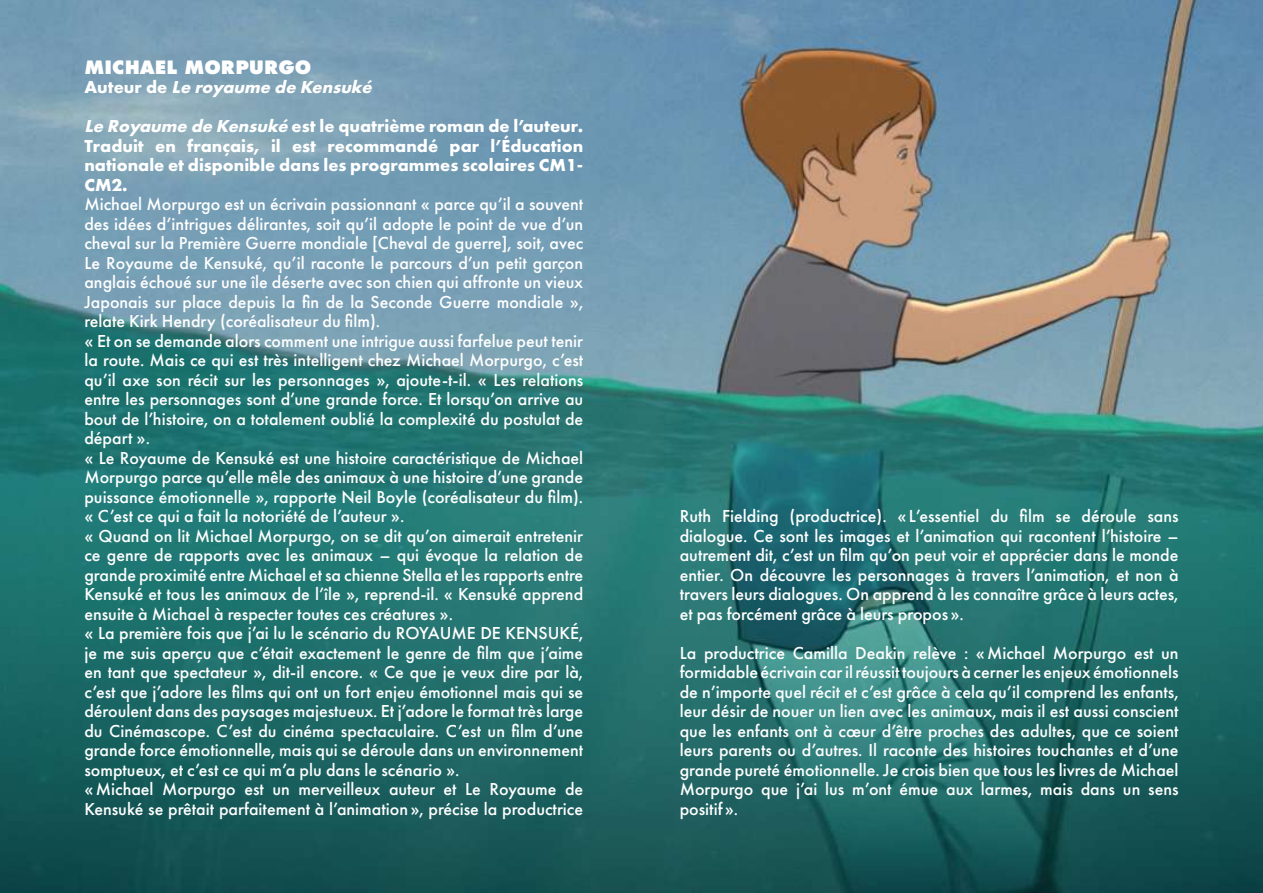
<style>
.page{position:relative;width:1263px;height:893px;background:#fff}
.page>*{position:absolute;margin:0;border:0;box-sizing:border-box;transform-origin:0 0}
.t1{font:500 18px/19.5px "Futura PT";color:#fff;text-align:justify}
.t2{font:700 18px/19.5px "Futura PT";color:#fff}
.t3{font:800 18px "Futura ND Alt";color:#fff}
.s1{font-style:italic}
</style>
<div class="page">
<img style="left:0;top:0;width:1263px;height:893px">
<p class="t3" style="left:84px;top:54px;width:228px">MICHAEL MORPURGO</p>
<p class="t2" style="left:84px;top:67px;width:500px;line-height:39px">A u t e u r d e <span class="s1">Le royaume de Kensuké<br>Le Royaume de Kensuké</span> est le quatrième roman de l’auteur.</p>
<p class="t2" style="left:84px;top:135px;width:500px;text-align:justify">Traduit en français, il est recommandé par l’Éducation nationale et disponible dans les programmes scolaires CM1- CM2.</p>
<p class="t1" style="left:84px;top:194px;width:500px;text-align:left">Michael Morpurgo est un écrivain passionnant « parce qu’il a souvent des idées d’intrigues délirantes, soit qu’il adopte le point de vue d’un cheval sur la Première Guerre mondiale [Cheval de guerre], soit, avec Le Royaume de Kensuké, qu’il raconte le parcours d’un petit garçon anglais échoué sur une île déserte avec son chien qui affronte un vieux Japonais sur place depuis la fin de la Seconde Guerre mondiale », relate Kirk Hendry (coréalisateur du film).<br>« Et on se demande alors comment une intrigue aussi farfelue peut tenir la route. Mais ce qui est très intelligent chez Michael Morpurgo, c’est qu’il axe son récit sur les personnages », ajoute-t-il. « Les relations entre les personnages sont d’une grande force. Et lorsqu’on arrive au bout de l’histoire, on a totalement oublié la complexité du postulat de départ ».<br>« Le Royaume de Kensuké est une histoire caractéristique de Michael Morpurgo parce qu’elle mêle des animaux à une histoire d’une grande puissance émotionnelle », rapporte Neil Boyle (coréalisateur du film). « C’est ce qui a fait la notoriété de l’auteur ».<br>« Quand on lit Michael Morpurgo, on se dit qu’on aimerait entretenir ce genre de rapports avec les animaux – qui évoque la relation de grande proximité entre Michael et sa chienne Stella et les rapports entre Kensuké et tous les animaux de l’île », reprend-il. « Kensuké apprend ensuite à Michael à respecter toutes ces créatures ».<br>« La première fois que j’ai lu le scénario du ROYAUME DE KENSUKÉ, je me suis aperçu que c’était exactement le genre de film que j’aime en tant que spectateur », dit-il encore. « Ce que je veux dire par là, c’est que j’adore les films qui ont un fort enjeu émotionnel mais qui se déroulent dans des paysages majestueux. Et j’adore le format très large du Cinémascope. C’est du cinéma spectaculaire. C’est un film d’une grande force émotionnelle, mais qui se déroule dans un environnement somptueux, et c’est ce qui m’a plu dans le scénario ».<br>«Michael Morpurgo est un merveilleux auteur et Le Royaume de Kensuké se prêtait parfaitement à l’animation», précise la productrice</p>
<p class="t1" style="left:680px;top:506px;width:500px">Ruth Fielding (productrice). «L’essentiel du film se déroule sans dialogue. Ce sont les images et l’animation qui racontent l’histoire – autrement dit, c’est un film qu’on peut voir et apprécier dans le monde entier. On découvre les personnages à travers l’animation, et non à travers leurs dialogues. On apprend à les connaître grâce à leurs actes, et pas forcément grâce à leurs propos».</p>
<p class="t1" style="left:680px;top:643px;width:500px">La productrice Camilla Deakin relève : «Michael Morpurgo est un formidable écrivain car il réussit toujours à cerner les enjeux émotionnels de n’importe quel récit et c’est grâce à cela qu’il comprend les enfants, leur désir de nouer un lien avec les animaux, mais il est aussi conscient que les enfants ont à cœur d’être proches des adultes, que ce soient leurs parents ou d’autres. Il raconte des histoires touchantes et d’une grande pureté émotionnelle. Je crois bien que tous les livres de Michael Morpurgo que j’ai lus m’ont émue aux larmes, mais dans un sens positif».</p>
</div>
